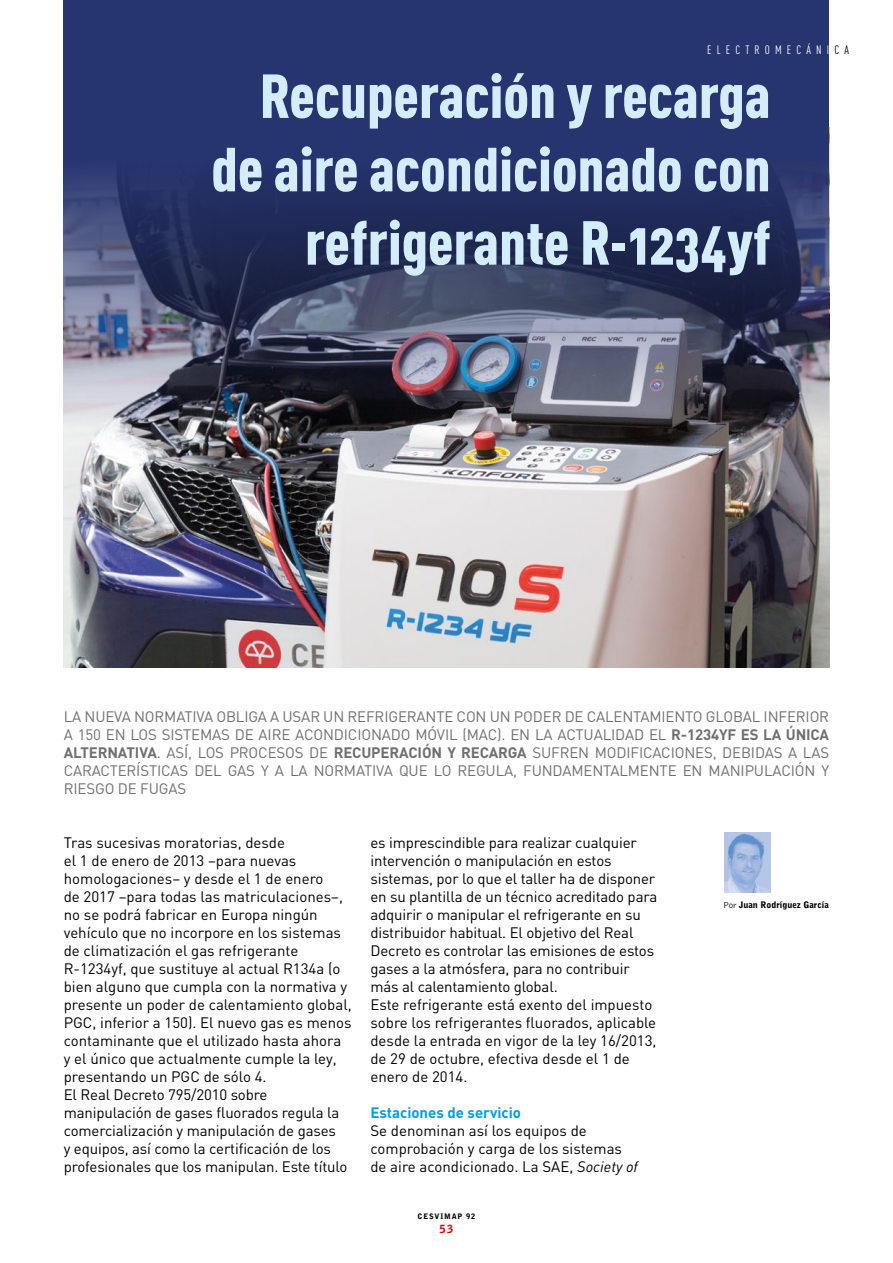
<style>
.page{position:relative;width:893px;height:1263px;background:#fff}
.page>*{position:absolute;margin:0;border:0;box-sizing:border-box;transform-origin:0 0}
.t1{font:61.2px/73.3px "DIN Cond Black Alternate";color:#d4edfc;text-align:right}
.t2{font:15px/18px "DIN";letter-spacing:-.01em;color:#000}
.t3{font:15px/18px "DIN";letter-spacing:-.01em;color:#706f6f;text-align:justify}
.t4{font:700 15px "DIN";color:#009fe3}
.t5{font:12px "DIN Cond";letter-spacing:.43em;color:#fff}
.t6{font:900 11.25px "Bell Gothic";color:#e30613}
.t7{font:900 9px "Bell Gothic";color:#000}
.t8{font:900 7.5px "Bell Gothic";letter-spacing:.11em;color:#000}
.s1{color:#000}
.s2{font-weight:700}
.s3{font-style:italic}
.s4{font-weight:300}
</style>
<div class="page">
<img style="left:724px;top:832px;width:46px;height:60px">
<img style="left:64px;top:0;width:765px;height:668px">
<p class="t5" style="left:707px;top:42px;width:143px">ELECTROMECÁNI<span class="s1">CA</span></p>
<h1 class="t1" style="left:211px;top:58px;width:561px">Recuperación y recarga de aire acondicionado con refrigerante R-1234yf</h1>
<p class="t3" style="left:64px;top:707px;width:767px">LA NUEVA NORMATIVA OBLIGA A USAR UN REFRIGERANTE CON UN PODER DE CALENTAMIENTO GLOBAL INFERIOR A 150 EN LOS SISTEMAS DE AIRE ACONDICIONADO MÓVIL (MAC). EN LA ACTUALIDAD EL <span class="s2">R-1234YF ES LA ÚNICA ALTERNATIVA</span>. ASÍ, LOS PROCESOS DE <span class="s2">RECUPERACIÓN Y RECARGA</span> SUFREN MODIFICACIONES, DEBIDAS A LAS CARACTERÍSTICAS DEL GAS Y A LA NORMATIVA QUE LO REGULA, FUNDAMENTALMENTE EN MANIPULACIÓN Y RIESGO DE FUGAS</p>
<p class="t2" style="left:64px;top:833px;width:289px">Tras sucesivas moratorias, desde<br>el 1 de enero de 2013 –para nuevas homologaciones– y desde el 1 de enero<br>de 2017 –para todas las matriculaciones–, no se podrá fabricar en Europa ningún vehículo que no incorpore en los sistemas de climatización el gas refrigerante R-1234yf, que sustituye al actual R134a (o bien alguno que cumpla con la normativa y presente un poder de calentamiento global, PGC, inferior a 150). El nuevo gas es menos contaminante que el utilizado hasta ahora<br>y el único que actualmente cumple la ley, presentando un PGC de sólo 4.<br>El Real Decreto 795/2010 sobre manipulación de gases fluorados regula la comercialización y manipulación de gases<br>y equipos, así como la certificación de los profesionales que los manipulan. Este título</p>
<p class="t2" style="left:370px;top:833px;width:288px">es imprescindible para realizar cualquier intervención o manipulación en estos sistemas, por lo que el taller ha de disponer en su plantilla de un técnico acreditado para adquirir o manipular el refrigerante en su distribuidor habitual. El objetivo del Real Decreto es controlar las emisiones de estos gases a la atmósfera, para no contribuir más al calentamiento global.<br>Este refrigerante está exento del impuesto sobre los refrigerantes fluorados, aplicable desde la entrada en vigor de la ley 16/2013, de 29 de octubre, efectiva desde el 1 de enero de 2014.</p>
<p class="t4" style="left:370px;top:1102px;width:152px">Estaciones de servicio</p>
<p class="t2" style="left:370px;top:1121px;width:269px">Se denominan así los equipos de comprobación y carga de los sistemas de aire acondicionado. La SAE, <span class="s3">Society of</span></p>
<p class="t8" style="left:418px;top:1212px;width:59px">CESVIMAP 92</p>
<p class="t6" style="left:440px;top:1222px;width:15px">53</p>
<p class="t7" style="left:723px;top:899px;width:107px"><span class="s4">Por</span> Juan Rodríguez García</p>
</div>
